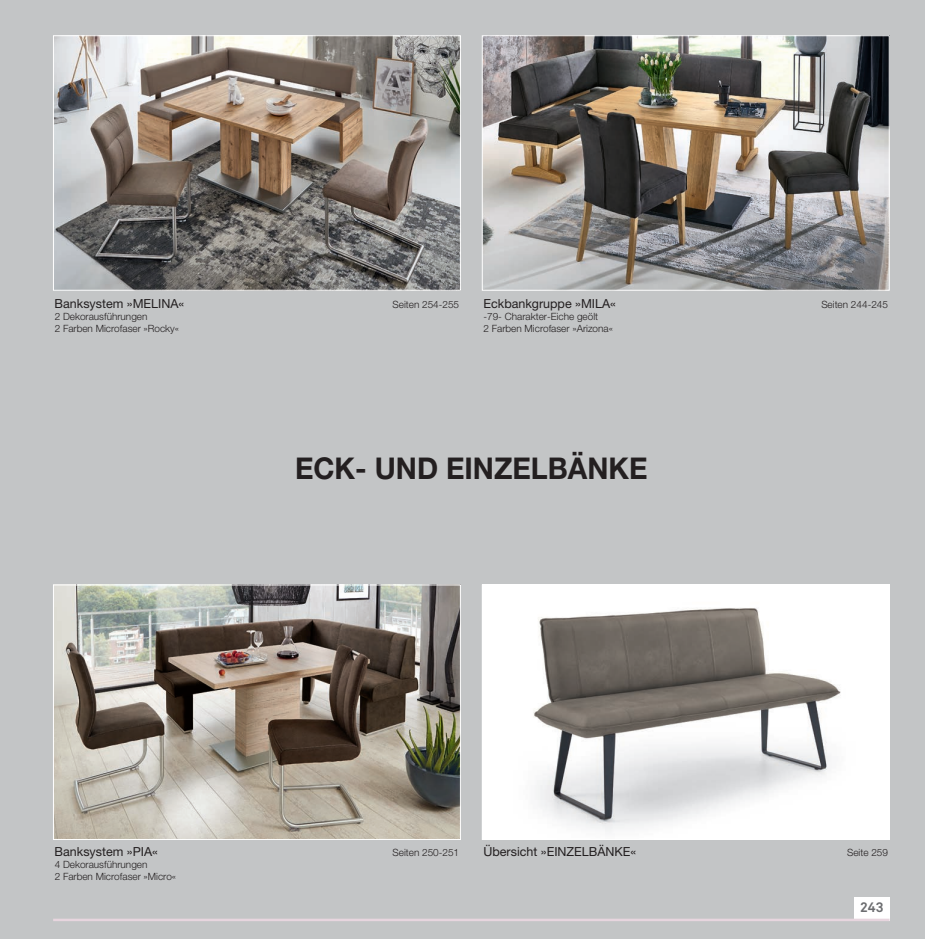
<style>
.page{position:relative;width:925px;height:939px;background:#c3c5c6}
.page>*{position:absolute;margin:0;border:0;box-sizing:border-box;transform-origin:0 0}
.t1{font:700 30px "Helvetica Neue LTW1 G";color:#231f20;scale:.95 1}
.t2{font:13.75px "Akkurat XXL Bold";color:#6c6d70}
.t3{font:12.5px "Helvetica Neue LTW1 G";color:#231f20}
.t4{font:300 10px/12px "Helvetica Neue LTW1 G";color:#231f20}
</style>
<div class="page">
<div style="left:854px;top:897px;width:35px;height:23px;background:#fff"></div>
<hr style="left:53px;top:919px;width:836px;height:2px;background:#e7d5de">
<img style="left:484px;top:37px;width:403px;height:252px">
<div style="left:482px;top:35px;width:407px;height:256px;border:1px solid #fff"></div>
<img style="left:55px;top:37px;width:404px;height:252px">
<div style="left:53px;top:35px;width:408px;height:256px;border:1px solid #fff"></div>
<img style="left:484px;top:587px;width:403px;height:251px">
<div style="left:482px;top:585px;width:407px;height:255px;border:1px solid #fff"></div>
<img style="left:55px;top:587px;width:404px;height:251px">
<div style="left:53px;top:585px;width:408px;height:255px;border:1px solid #fff"></div>
<p class="t3" style="left:55px;top:296px;width:131px">Banksystem »MELINA«</p>
<p class="t4" style="left:392px;top:298px;width:68px">Seiten 254-255</p>
<p class="t4" style="left:55px;top:310px;width:126px">2 Dekorausführungen<br>2 Farben Microfaser »Rocky«</p>
<p class="t3" style="left:483px;top:296px;width:134px">Eckbankgruppe »MILA«</p>
<p class="t4" style="left:821px;top:298px;width:68px">Seiten 244-245</p>
<p class="t4" style="left:483px;top:310px;width:131px">-79- Charakter-Eiche geölt<br>2 Farben Microfaser »Arizona«</p>
<h1 class="t1" style="left:295px;top:450px;width:373px">ECK- UND EINZELBÄNKE</h1>
<p class="t3" style="left:55px;top:843px;width:105px">Banksystem »PIA«</p>
<p class="t4" style="left:392px;top:846px;width:68px">Seiten 250-251</p>
<p class="t3" style="left:483px;top:843px;width:154px">Übersicht »EINZELBÄNKE«</p>
<p class="t4" style="left:847px;top:846px;width:42px">Seite 259</p>
<p class="t4" style="left:55px;top:858px;width:123px">4 Dekorausführungen<br>2 Farben Microfaser »Micro«</p>
<h2 class="t2" style="left:860px;top:899px;width:25px">243</h2>
</div>
